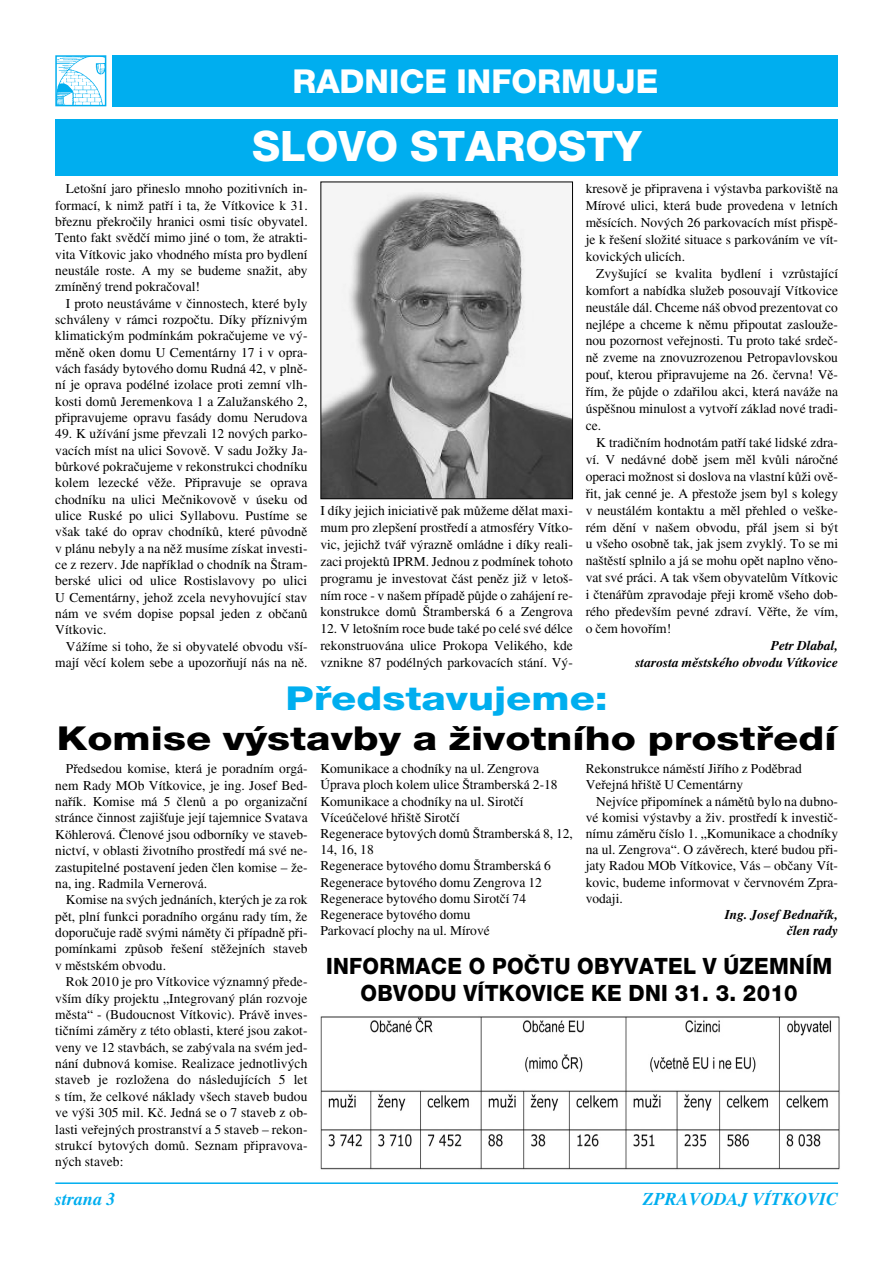
<style>
.page{position:relative;width:893px;height:1262px;background:#fff}
.page>*{position:absolute;margin:0;border:0;box-sizing:border-box;transform-origin:0 0}
.t1{font:800 42px "Helvetica Neue CE";color:#fff}
.t2{font:800 33px "Helvetica Neue CE";color:#000;scale:1.25 1}
.t3{font:800 33px "Helvetica Neue CE";color:#fff}
.t4{font:800 33px "Helvetica Neue CE";color:#00aeef;scale:1.25 1}
.t5{font:800 22.5px/27px "Helvetica Neue CE";letter-spacing:.015em;color:#000;text-align:center;scale:.95 1}
.t6{font:italic 700 18px "Times CE";color:#00aeef}
.t7{font:13.5px/16.4px "Times CE";color:#000;text-align:justify}
.t8{font:italic 700 13.5px/16.2px "Times CE";color:#000;text-align:right}
</style>
<div class="page">
<hr style="left:55px;top:1182px;width:783px;height:2px;background:#00aeef">
<div style="left:55px;top:120px;width:783px;height:56px;background:#00aeef"></div>
<img style="left:320px;top:1016px;width:520px;height:154px">
<img style="left:322px;top:188px;width:249px;height:309px">
<div style="left:320px;top:182px;width:253px;height:317px;border:1px solid #000"></div>
<div style="left:113px;top:55px;width:725px;height:51px;background:#00aeef"></div>
<img style="left:58px;top:58px;width:45px;height:45px">
<div style="left:55px;top:55px;width:51px;height:51px;border:2px solid #00aeef"></div>
<h2 class="t3" style="left:292px;top:69px;width:367px">RADNICE INFORMUJE</h2>
<h1 class="t1" style="left:252px;top:130px;width:391px">SLOVO STAROSTY</h1>
<p class="t7" style="left:55px;top:182px;width:254px;text-indent:11px">Leto‰ní jaro pfiineslo mnoho pozitivních in&shy;formací, k nimÏ patfií i ta, Ïe Vítkovice k 31. bfieznu pfiekroãily hranici osmi tisíc obyvatel.<br>Tento fakt svûdãí mimo jiné o tom, Ïe atrakti&shy;vita Vítkovic jako vhodného místa pro bydlení neustále roste. A my se budeme snaÏit, aby zmínûn˘ trend pokraãoval!</p>
<p class="t7" style="left:55px;top:296px;width:254px;text-indent:11px">I proto neustáváme v ãinnostech, které byly schváleny v rámci rozpoãtu. Díky pfiízniv˘m klimatick˘m podmínkám pokraãujeme ve v˘- mûnû oken domu U Cementárny 17 i v opra&shy;vách fasády bytového domu Rudná 42, v plnû&shy;ní je oprava podélné izolace proti zemní vlh&shy;kosti domÛ Jeremenkova 1 a ZaluÏanského 2, pfiipravujeme opravu fasády domu Nerudova</p>
<p class="t7" style="left:55px;top:427px;width:254px">49. K uÏívání jsme pfievzali 12 nov˘ch parko&shy;vacích míst na ulici Sovovû. V sadu JoÏky Ja&shy;bÛrkové pokraãujeme v rekonstrukci chodníku kolem lezecké vûÏe. Pfiipravuje se oprava chodníku na ulici Meãnikovovû v úseku od ulice Ruské po ulici Syllabovu. Pustíme se v‰ak také do oprav chodníkÛ, které pÛvodnû v plánu nebyly a na nûÏ musíme získat investi&shy;ce z rezerv. Jde napfiíklad o chodník na ·tram&shy;berské ulici od ulice Rostislavovy po ulici U Cementárny, jehoÏ zcela nevyhovující stav nám ve svém dopise popsal jeden z obãanÛ Vítkovic.</p>
<p class="t7" style="left:55px;top:639px;width:254px;text-align:right">VáÏíme si toho, Ïe si obyvatelé obvodu v‰í&shy;mají vûcí kolem sebe a upozorÀují nás na nû.</p>
<p class="t7" style="left:585px;top:181px;width:254px;line-height:17px">kresovû je pfiipravena i v˘stavba parkovi‰tû na Mírové ulici, která bude provedena v letních mûsících. Nov˘ch 26 parkovacích míst pfiispû&shy;je k fie‰ení sloÏité situace s parkováním ve vít&shy;kovick˘ch ulicích.</p>
<p class="t7" style="left:585px;top:266px;width:254px;line-height:17px;text-indent:11px">Zvy‰ující se kvalita bydlení i vzrÛstající komfort a nabídka sluÏeb posouvají Vítkovice neustále dál. Chceme ná‰ obvod prezentovat co nejlépe a chceme k nûmu pfiipoutat zaslouÏe&shy;nou pozornost vefiejnosti. Tu proto také srdeã&shy;nû zveme na znovuzrozenou Petropavlovskou pouÈ, kterou pfiipravujeme na 26. ãervna! Vû&shy;fiím, Ïe pÛjde o zdafiilou akci, která naváÏe na úspû‰nou minulost a vytvofií základ nové tradi&shy;ce.</p>
<p class="t7" style="left:585px;top:435px;width:254px;line-height:17px;text-indent:11px">K tradiãním hodnotám patfií také lidské zdra&shy;ví. V nedávné dobû jsem mûl kvÛli nároãné operaci moÏnost si doslova na vlastní kÛÏi ovû&shy;fiit, jak cenné je. A pfiestoÏe jsem byl s kolegy v neustálém kontaktu a mûl pfiehled o ve‰ke&shy;rém dûní v na‰em obvodu, pfiál jsem si b˘t u v‰eho osobnû tak, jak jsem zvykl˘. To se mi na‰tûstí splnilo a já se mohu opût naplno vûno&shy;vat své práci. A tak v‰em obyvatelÛm Vítkovic i ãtenáfiÛm zpravodaje pfieji kromû v‰eho dob&shy;rého pfiedev‰ím pevné zdraví. Vûfite, Ïe vím, o ãem hovofiím!</p>
<p class="t8" style="left:635px;top:638px;width:204px;line-height:17px">Petr Dlabal,<br>starosta mûstského obvodu Vítkovice</p>
<p class="t7" style="left:320px;top:503px;width:254px;line-height:16.8px">I díky jejich iniciativû pak mÛÏeme dûlat maxi&shy;mum pro zlep‰ení prostfiedí a atmosféry Vítko&shy;vic, jejichÏ tváfi v˘raznû omládne i díky reali&shy;zaci projektÛ IPRM. Jednou z podmínek tohoto programu je investovat ãást penûz jiÏ v leto‰- ním roce - v na‰em pfiípadû pÛjde o zahájení re&shy;konstrukce domÛ ·tramberská 6 a Zengrova</p>
<p class="t7" style="left:320px;top:621px;width:254px;line-height:16.8px">12. V leto‰ním roce bude také po celé své délce rekonstruována ulice Prokopa Velikého, kde vznikne 87 podéln˘ch parkovacích stání. V˘-</p>
<h2 class="t4" style="left:285px;top:686px;width:259px">Pfiedstavujeme:</h2>
<h2 class="t2" style="left:57px;top:726px;width:625px">Komise v˘stavby a Ïivotního prostfiedí</h2>
<p class="t7" style="left:55px;top:762px;width:254px;text-indent:11px">Pfiedsedou komise, která je poradním orgá&shy;nem Rady MOb Vítkovice, je ing. Josef Bed&shy;nafiík. Komise má 5 ãlenÛ a po organizaãní stránce ãinnost zaji‰Èuje její tajemnice Svatava Köhlerová. âlenové jsou odborníky ve staveb&shy;nictví, v oblasti Ïivotního prostfiedí má své ne&shy;zastupitelné postavení jeden ãlen komise – Ïe&shy;na, ing. Radmila Vernerová.</p>
<p class="t7" style="left:55px;top:892px;width:254px;text-indent:11px">Komise na sv˘ch jednáních, kter˘ch je za rok pût, plní funkci poradního orgánu rady tím, Ïe doporuãuje radû sv˘mi námûty ãi pfiípadnû pfii&shy;pomínkami zpÛsob fie‰ení stûÏejních staveb v mûstském obvodu.</p>
<p class="t7" style="left:55px;top:974px;width:254px;text-indent:11px">Rok 2010 je pro Vítkovice v˘znamn˘ pfiede&shy;v‰ím díky projektu „Integrovan˘ plán rozvoje mûsta“ - (Budoucnost Vítkovic). Právû inves&shy;tiãními zámûry z této oblasti, které jsou zakot&shy;veny ve 12 stavbách, se zab˘vala na svém jed&shy;nání dubnová komise. Realizace jednotliv˘ch staveb je rozloÏena do následujících 5 let s tím, Ïe celkové náklady v‰ech staveb budou ve v˘‰i 305 mil. Kã. Jedná se o 7 staveb z ob&shy;lasti vefiejn˘ch prostranství a 5 staveb – rekon&shy;strukcí bytov˘ch domÛ. Seznam pfiipravova&shy;n˘ch staveb:</p>
<p class="t7" style="left:320px;top:762px;width:254px;text-align:left">Komunikace a chodníky na ul. Zengrova Úprava ploch kolem ulice ·tramberská 2-18<br>Komunikace a chodníky na ul. Sirotãí Víceúãelové hfii‰tû Sirotãí<br>Regenerace bytov˘ch domÛ ·tramberská 8, 12, 14, 16, 18<br>Regenerace bytového domu ·tramberská 6<br>Regenerace bytového domu Zengrova 12<br>Regenerace bytového domu Sirotãí 74<br>Regenerace bytového domu<br>Parkovací plochy na ul. Mírové</p>
<p class="t7" style="left:585px;top:762px;width:218px">Rekonstrukce námûstí Jifiího z Podûbrad<br>Vefiejná hfii‰tû U Cementárny</p>
<p class="t7" style="left:585px;top:794px;width:254px;text-indent:11px">Nejvíce pfiipomínek a námûtÛ bylo na dubno&shy;vé komisi v˘stavby a Ïiv. prostfiedí k investiã&shy;nímu zámûru ãíslo 1. „Komunikace a chodníky na ul. Zengrova“. O závûrech, které budou pfii&shy;jaty Radou MOb Vítkovice, Vás – obãany Vít&shy;kovic, budeme informovat v ãervnovém Zpra&shy;vodaji.</p>
<p class="t8" style="left:724px;top:907px;width:115px">Ing. Josef Bednafiík, ãlen rady</p>
<h3 class="t5" style="left:326px;top:954px;width:534px">INFORMACE O POâTU OBYVATEL V ÚZEMNÍM<br>OBVODU VÍTKOVICE KE DNI 31. 3. 2010</h3>
<h3 class="t6" style="left:55px;top:1192px;width:62px">strana 3</h3>
<h3 class="t6" style="left:643px;top:1192px;width:197px">ZPRAVODAJ VÍTKOVIC</h3>
</div>
